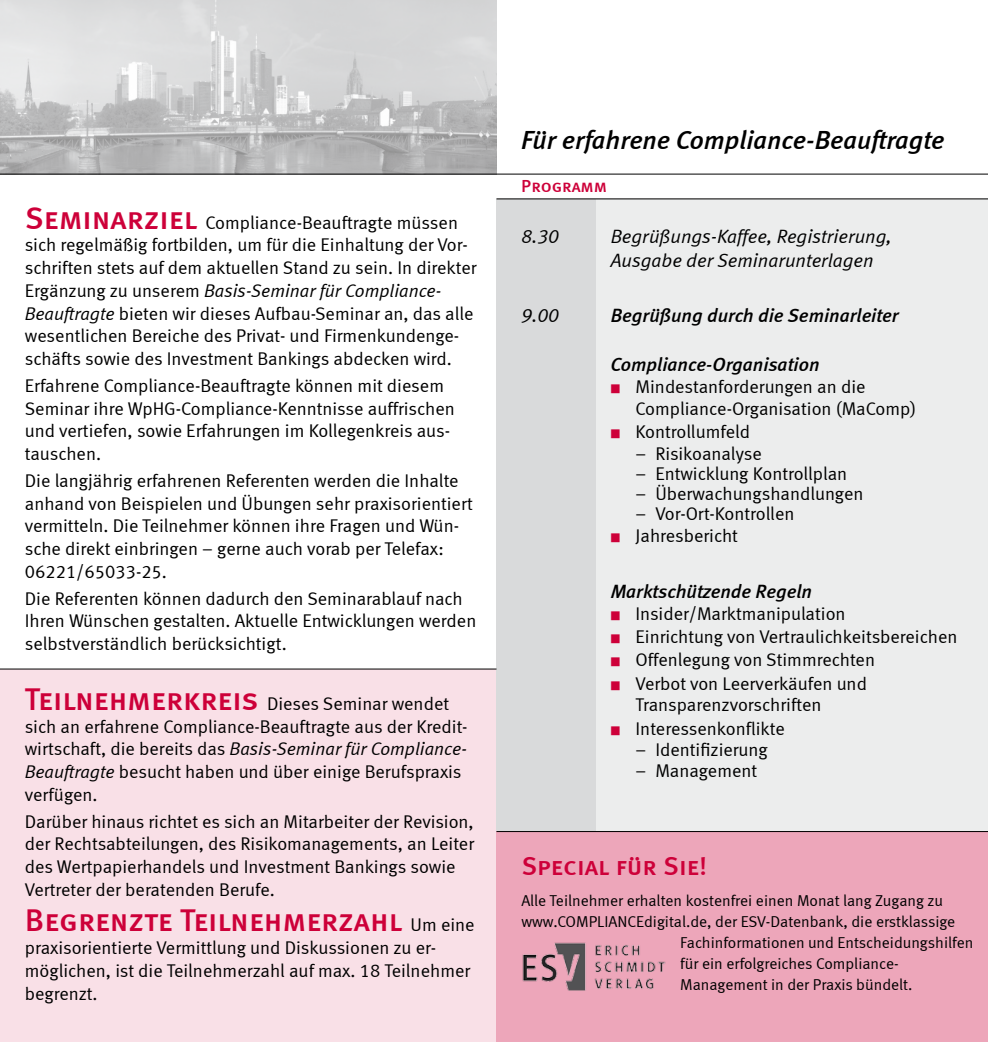
<style>
.page{position:relative;width:988px;height:1042px;background:#fff}
.page>*{position:absolute;margin:0;border:0;box-sizing:border-box;transform-origin:0 0}
.t1{font:31.5px "Meta Medium LF Caps";color:#cd0039}
.t2{font:italic 26.25px "Meta Medium LF";color:#000}
.t3{font:26.25px "Meta Medium LF Caps";color:#cd0039}
.t4{font:italic 19.25px "Meta Medium LF";color:#000}
.t5{font:italic 19.25px/24.5px "Meta Normal LF";color:#000}
.t6{font:18.38px/22.8px "Meta Normal LF";color:#000}
.t7{font:18.38px/21.9px "Meta Normal";color:#000}
.t8{font:17.5px "Meta Medium LF Caps";color:#cd0039}
.t9{font:15.75px "Meta Normal LF";color:#000}
.s1{font-family:"Meta Medium LF Caps";font-size:31.5px;color:#cd0039}
.s2{font-style:italic}
.s3{font-family:"Meta Normal LF";font-size:18.38px;color:#000}
.s4{color:#cd0039}
.s5{font-family:"Meta Normal LF"}
</style>
<div class="page">
<div style="left:0;top:669px;width:496px;height:373px;background:#f9e0e7"></div>
<img style="left:0;top:0;width:496px;height:174px">
<div style="left:496px;top:198px;width:491px;height:844px;background:#eceded"></div>
<div style="left:496px;top:199px;width:99px;height:843px;background:#d9dadb"></div>
<div style="left:496px;top:831px;width:491px;height:211px;background:#eda6ba"></div>
<img style="left:522px;top:942px;width:144px;height:49px">
<hr style="left:0;top:174px;width:987px;height:1px;background:#000">
<hr style="left:496px;top:198px;width:491px;height:1px;background:#000">
<hr style="left:496px;top:831px;width:491px;height:1px;background:#000">
<hr style="left:0;top:668px;width:496px;height:1px;background:#000">
<p class="t6" style="left:25px;top:211px;width:453px"><span class="s1">Seminarziel</span> Compliance-Beauftragte müssen sich regelmäßig fortbilden, um für die Einhaltung der Vor&shy;schriften stets auf dem aktuellen Stand zu sein. In direkter Ergänzung zu unserem <span class="s2">Basis-Seminar für Compliance-Beauftragte</span> bieten wir dieses Aufbau-Seminar an, das alle wesentlichen Bereiche des Privat- und Firmenkundenge&shy;schäfts sowie des Investment Bankings abdecken wird.</p>
<p class="t6" style="left:25px;top:374px;width:431px">Erfahrene Compliance-Beauftragte können mit diesem Seminar ihre WpHG-Compliance-Kenntnisse auffrischen und vertiefen, sowie Erfahrungen im Kollegenkreis aus&shy;tauschen.</p>
<p class="t6" style="left:25px;top:469px;width:449px">Die langjährig erfahrenen Referenten werden die Inhalte anhand von Beispielen und Übungen sehr praxisorientiert vermitteln. Die Teilnehmer können ihre Fragen und Wün&shy;sche direkt einbringen – gerne auch vorab per Telefax:<br>06221/65033-25.</p>
<p class="t6" style="left:25px;top:587px;width:453px">Die Referenten können dadurch den Seminarablauf nach<br>Ihren Wünschen gestalten. Aktuelle Entwicklungen werden selbstverständlich berücksichtigt.</p>
<p class="t6" style="left:25px;top:692px;width:444px"><span class="s1">Teilnehmerkreis</span> Dieses Seminar wendet sich an erfahrene Compliance-Beauftragte aus der Kredit&shy;wirtschaft, die bereits das <span class="s2">Basis-Seminar für Compliance-Beauftragte</span> besucht haben und über einige Berufspraxis verfügen.</p>
<p class="t6" style="left:25px;top:809px;width:450px">Darüber hinaus richtet es sich an Mitarbeiter der Revision, der Rechtsabteilungen, des Risikomanagements, an Leiter des Wertpapierhandels und Investment Bankings sowie Vertreter der beratenden Berufe.</p>
<h1 class="t1" style="left:25px;top:902px;width:451px">Begrenzte Teilnehmerzahl <span class="s3">Um eine</span></h1>
<p class="t6" style="left:25px;top:936px;width:447px">praxisorientierte Vermittlung und Diskussionen zu er&shy;möglichen, ist die Teilnehmerzahl auf max. 18 Teilnehmer begrenzt.</p>
<h2 class="t2" style="left:521px;top:124px;width:424px">Für erfahrene Compliance-Beauftragte</h2>
<p class="t8" style="left:521px;top:176px;width:87px">Programm</p>
<p class="t5" style="left:521px;top:224px;width:39px">8.30</p>
<p class="t5" style="left:610px;top:224px;width:282px">Begrüßungs-Kaffee, Registrierung,<br>Ausgabe der Seminarunterlagen</p>
<p class="t5" style="left:521px;top:302px;width:39px">9.00</p>
<p class="t4" style="left:610px;top:303px;width:289px">Begrüßung durch die Seminarleiter</p>
<p class="t4" style="left:610px;top:353px;width:210px">Compliance-Organisation</p>
<p class="t7" style="left:635px;top:375px;width:282px;text-indent:-25px"><span class="s4">■</span> Mindestanforderungen an die<br>Compliance-Organisation (MaComp)</p>
<p class="t7" style="left:610px;top:420px;width:141px"><span class="s4">■</span> Kontrollumfeld</p>
<p class="t7" style="left:635px;top:442px;width:128px"><span class="s5">–</span> Risikoanalyse</p>
<p class="t7" style="left:635px;top:462px;width:213px"><span class="s5">–</span> Entwicklung Kontrollplan</p>
<p class="t7" style="left:635px;top:482px;width:229px"><span class="s5">–</span> Überwachungshandlungen</p>
<p class="t7" style="left:635px;top:502px;width:160px"><span class="s5">–</span> Vor-Ort-Kontrollen</p>
<p class="t7" style="left:610px;top:524px;width:129px"><span class="s4">■</span> Jahresbericht</p>
<p class="t4" style="left:610px;top:579px;width:203px">Marktschützende Regeln</p>
<p class="t7" style="left:610px;top:602px;width:236px"><span class="s4">■</span> Insider/Marktmanipulation</p>
<p class="t7" style="left:610px;top:625px;width:348px"><span class="s4">■</span> Einrichtung von Vertraulichkeitsbereichen</p>
<p class="t7" style="left:610px;top:649px;width:266px"><span class="s4">■</span> Offenlegung von Stimmrechten</p>
<p class="t7" style="left:635px;top:672px;width:233px;text-indent:-25px"><span class="s4">■</span> Verbot von Leerverkäufen und<br>Transparenzvorschriften</p>
<p class="t7" style="left:610px;top:717px;width:176px"><span class="s4">■</span> Interessenkonflikte</p>
<p class="t7" style="left:635px;top:739px;width:134px"><span class="s5">–</span> Identifizierung</p>
<p class="t7" style="left:635px;top:759px;width:123px"><span class="s5">–</span> Management</p>
<h2 class="t3" style="left:521px;top:851px;width:187px">Special für Sie!</h2>
<p class="t9" style="left:521px;top:891px;width:423px">Alle Teilnehmer erhalten kostenfrei einen Monat lang Zugang zu</p>
<p class="t9" style="left:521px;top:912px;width:435px">www.COMPLIANCEdigital.de, der ESV-Datenbank, die erstklassige</p>
<p class="t9" style="left:680px;top:933px;width:294px">Fachinformationen und Entscheidungshilfen</p>
<p class="t9" style="left:680px;top:954px;width:220px">für ein erfolgreiches Compliance-</p>
<p class="t9" style="left:680px;top:975px;width:234px">Management in der Praxis bündelt.</p>
</div>
